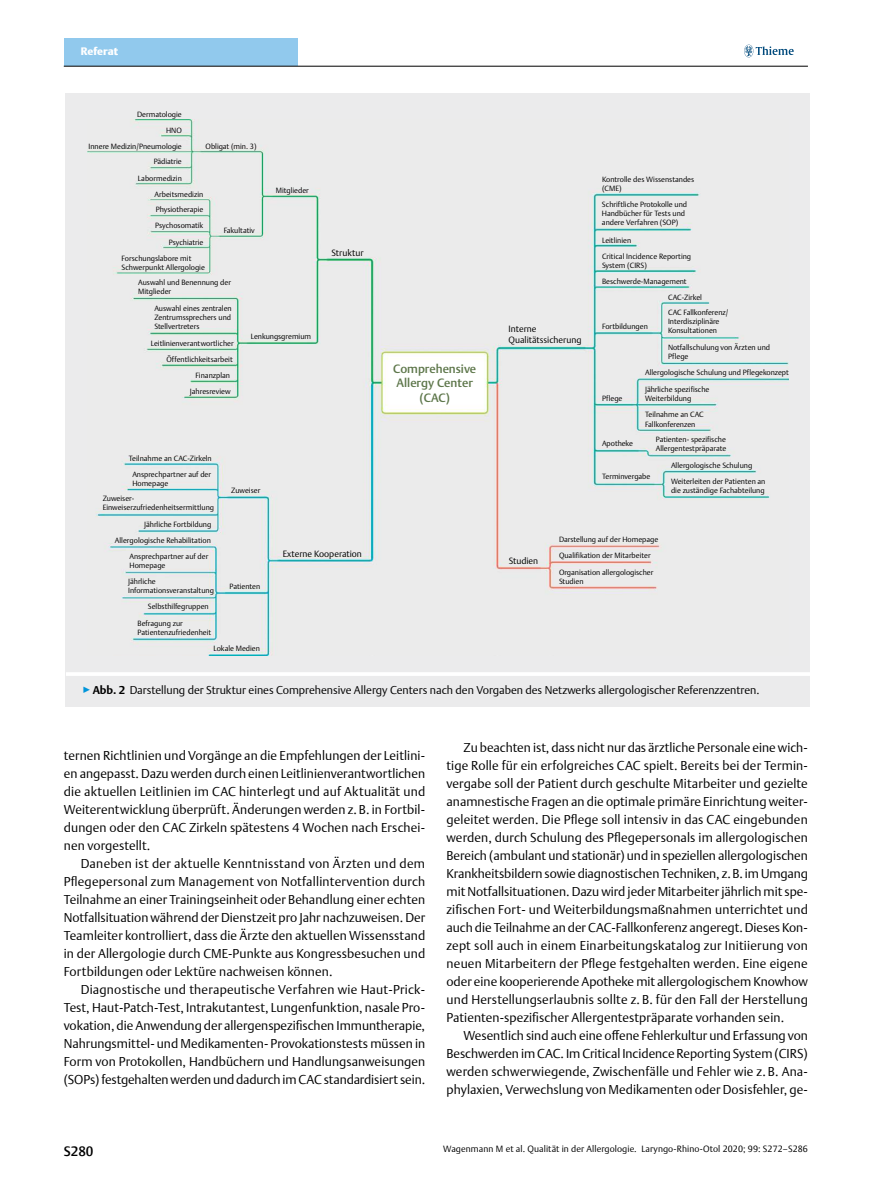
<style>
.page{position:relative;width:893px;height:1191px;background:#fff}
.page>*{position:absolute;margin:0;border:0;box-sizing:border-box;transform-origin:0 0}
.t1{font:500 13.5px "Thieme Argo 2011";color:#000}
.t2{font:300 12.75px/18px "Thieme Argo 2011";letter-spacing:.005em;color:#000;text-align:justify}
.t3{font:500 12px/14.4px "Thieme Argo 2011";color:#5d764a;text-align:center}
.t4{font:300 11.25px "Thieme Argo 2011";color:#000}
.t5{font:900 10.8px "Thieme Argo 2011";letter-spacing:.005em;color:#fff}
.t6{font:300 9px/10.8px "Thieme Argo 2011";letter-spacing:.005em;color:#000}
.t7{font:300 7.5px/9px "Thieme Argo 2011";color:#000}
.s1{color:#0095da}
.s2{font-weight:700}
</style>
<div class="page">
<div style="left:64px;top:38px;width:234px;height:28px;background:#91c9ed"></div>
<svg style="left:744px;top:45px;width:50px;height:12px"></svg>
<hr style="left:64px;top:66px;width:744px;height:1px;background:#000">
<div style="left:66px;top:94px;width:744px;height:578px;background:#ebebec"></div>
<img style="left:87px;top:119px;width:702px;height:536px">
<div style="left:66px;top:672px;width:744px;height:35px;background:#ebebec"></div>
<hr style="left:66px;top:672px;width:744px;height:4px;background:#fff">
<p class="t5" style="left:81px;top:44px;width:39px">Referat</p>
<p class="t7" style="left:137px;top:110px;width:46px">Dermatologie</p>
<p class="t7" style="left:89px;top:141px;width:95px">Innere Medizin/Pneumologie</p>
<p class="t7" style="left:206px;top:141px;width:53px">Obligat (min. 3)</p>
<p class="t7" style="left:166px;top:126px;width:17px">HNO</p>
<p class="t7" style="left:154px;top:157px;width:30px">Pädiatrie</p>
<p class="t7" style="left:155px;top:170px;width:50px;line-height:15.6px;text-indent:-17px">Labormedizin<br>Arbeitsmedizin<br>Physiotherapie</p>
<p class="t7" style="left:155px;top:221px;width:50px">Psychosomatik</p>
<p class="t7" style="left:122px;top:234px;width:83px;line-height:16px;text-indent:47px">Psychiatrie<br>Forschungslabore mit</p>
<p class="t7" style="left:138px;top:259px;width:94px;line-height:15.1px;text-indent:-17px">Schwerpunkt Allergologie<br>Auswahl und Benennung der</p>
<p class="t7" style="left:138px;top:286px;width:35px">Mitglieder</p>
<p class="t7" style="left:154px;top:304px;width:79px;text-align:justify">Auswahl eines zentralen Zentrumssprechers und Stellvertreters</p>
<p class="t7" style="left:151px;top:339px;width:84px">Leitlinienverantwortlicher</p>
<p class="t7" style="left:167px;top:355px;width:68px">Öffentlichkeitsarbeit</p>
<p class="t7" style="left:195px;top:371px;width:36px">Finanzplan</p>
<p class="t7" style="left:190px;top:386px;width:42px">Jahresreview</p>
<p class="t7" style="left:276px;top:185px;width:35px">Mitglieder</p>
<p class="t7" style="left:224px;top:226px;width:33px">Fakultativ</p>
<p class="t7" style="left:251px;top:332px;width:62px">Lenkungsgremium</p>
<p class="t6" style="left:332px;top:247px;width:33px">Struktur</p>
<p class="t7" style="left:129px;top:450px;width:84px;line-height:16.2px;text-align:center">Teilnahme an CAC-Zirkeln<br>Ansprechpartner auf der</p>
<p class="t7" style="left:132px;top:478px;width:37px">Homepage</p>
<p class="t7" style="left:231px;top:486px;width:31px">Zuweiser</p>
<p class="t7" style="left:103px;top:494px;width:113px">Zuweiser-<br>Einweiserzufriedenheitsermittlung</p>
<p class="t7" style="left:144px;top:519px;width:69px">Jährliche Fortbildung</p>
<p class="t7" style="left:130px;top:532px;width:83px;line-height:16.4px;text-indent:-15px">Allergologische Rehabilitation<br>Ansprechpartner auf der</p>
<p class="t7" style="left:128px;top:557px;width:39px;line-height:15.8px">Homepage<br>Jährliche</p>
<p class="t7" style="left:148px;top:582px;width:67px;line-height:15.8px;text-indent:-20px">Informationsveranstaltung<br>Selbsthilfegruppen</p>
<p class="t7" style="left:138px;top:618px;width:75px">Befragung zur<br>Patientenzufriedenheit</p>
<p class="t7" style="left:229px;top:581px;width:32px">Patienten</p>
<p class="t7" style="left:214px;top:644px;width:48px">Lokale Medien</p>
<p class="t6" style="left:283px;top:548px;width:81px">Externe Kooperation</p>
<p class="t3" style="left:393px;top:361px;width:84px">Comprehensive<br>Allergy Center (CAC)</p>
<p class="t7" style="left:602px;top:175px;width:94px">Kontrolle des Wissenstandes (CME)</p>
<p class="t6" style="left:508px;top:323px;width:74px">Interne<br>Qualitätssicherung</p>
<p class="t7" style="left:602px;top:200px;width:87px">Schriftliche Protokolle und<br>Handbücher für Tests und andere Verfahren (SOP)</p>
<p class="t7" style="left:602px;top:232px;width:91px;line-height:15.9px">Leitlinien<br>Critical Incidence Reporting</p>
<p class="t7" style="left:602px;top:257px;width:86px;line-height:15.6px">System (CIRS)<br>Beschwerde-Management</p>
<p class="t7" style="left:602px;top:322px;width:47px">Fortbildungen</p>
<p class="t7" style="left:668px;top:290px;width:62px;line-height:15.3px">CAC-Zirkel<br>CAC Fallkonferenz/</p>
<p class="t7" style="left:668px;top:317px;width:53px">Interdisziplinäre<br>Konsultationen</p>
<p class="t7" style="left:668px;top:343px;width:104px">Notfallschulung von Ärzten und<br>Pflege</p>
<p class="t7" style="left:645px;top:364px;width:145px;line-height:16.2px">Allergologische Schulung und Pflegekonzept<br>Jährliche spezifische</p>
<p class="t7" style="left:645px;top:393px;width:48px">Weiterbildung</p>
<p class="t7" style="left:645px;top:410px;width:60px">Teilnahme an CAC<br>Fallkonferenzen</p>
<p class="t7" style="left:656px;top:435px;width:72px">Patienten- spezifische<br>Allergentestpräparate</p>
<p class="t7" style="left:671px;top:457px;width:96px;line-height:16.2px">Allergologische Schulung<br>Weiterleiten der Patienten an</p>
<p class="t7" style="left:671px;top:486px;width:95px">die zuständige Fachabteilung</p>
<p class="t7" style="left:602px;top:394px;width:22px">Pflege</p>
<p class="t7" style="left:602px;top:439px;width:33px">Apotheke</p>
<p class="t7" style="left:602px;top:472px;width:50px">Terminvergabe</p>
<p class="t6" style="left:509px;top:555px;width:31px">Studien</p>
<p class="t7" style="left:559px;top:531px;width:101px;line-height:16px">Darstellung auf der Homepage<br>Qualifikation der Mitarbeiter</p>
<p class="t7" style="left:559px;top:568px;width:96px">Organisation allergologischer<br>Studien</p>
<p class="t4" style="left:83px;top:682px;width:678px"><span class="s1">▶</span><span class="s2">Abb. 2</span> Darstellung der Struktur eines Comprehensive Allergy Centers nach den Vorgaben des Netzwerks allergologischer Referenzzentren.</p>
<p class="t2" style="left:64px;top:746px;width:363px">ternen Richtlinien und Vorgänge an die Empfehlungen der Leitlini&shy;en angepasst. Dazu werden durch einen Leitlinienverantwortlichen die aktuellen Leitlinien im CAC hinterlegt und auf Aktualität und Weiterentwicklung überprüft. Änderungen werden z. B. in Fortbil&shy;dungen oder den CAC Zirkeln spätestens 4 Wochen nach Erschei&shy;nen vorgestellt.</p>
<p class="t2" style="left:64px;top:854px;width:363px;text-indent:17px">Daneben ist der aktuelle Kenntnisstand von Ärzten und dem Pflegepersonal zum Management von Notfallintervention durch Teilnahme an einer Trainingseinheit oder Behandlung einer echten Notfallsituation während der Dienstzeit pro Jahr nachzuweisen. Der Teamleiter kontrolliert, dass die Ärzte den aktuellen Wissensstand in der Allergologie durch CME-Punkte aus Kongressbesuchen und Fortbildungen oder Lektüre nachweisen können.</p>
<p class="t2" style="left:64px;top:980px;width:363px;text-indent:17px">Diagnostische und therapeutische Verfahren wie Haut-Prick-Test, Haut-Patch-Test, Intrakutantest, Lungenfunktion, nasale Pro&shy;vokation, die Anwendung der allergenspezifischen Immuntherapie, Nahrungsmittel- und Medikamenten- Provokationstests müssen in Form von Protokollen, Handbüchern und Handlungsanweisungen (SOPs) festgehalten werden und dadurch im CAC standardisiert sein.</p>
<p class="t2" style="left:446px;top:738px;width:363px;text-indent:17px">Zu beachten ist, dass nicht nur das ärztliche Personale eine wich&shy;tige Rolle für ein erfolgreiches CAC spielt. Bereits bei der Termin&shy;vergabe soll der Patient durch geschulte Mitarbeiter und gezielte anamnestische Fragen an die optimale primäre Einrichtung weiter&shy;geleitet werden. Die Pflege soll intensiv in das CAC eingebunden werden, durch Schulung des Pflegepersonals im allergologischen Bereich (ambulant und stationär) und in speziellen allergologischen Krankheitsbildern sowie diagnostischen Techniken, z.B. im Umgang mit Notfallsituationen. Dazu wird jeder Mitarbeiter jährlich mit spe&shy;zifischen Fort- und Weiterbildungsmaßnahmen unterrichtet und auch die Teilnahme an der CAC-Fallkonferenz angeregt. Dieses Kon&shy;zept soll auch in einem Einarbeitungskatalog zur Initiierung von neuen Mitarbeitern der Pflege festgehalten werden. Eine eigene oder eine kooperierende Apotheke mit allergologischem Knowhow und Herstellungserlaubnis sollte z. B. für den Fall der Herstellung Patienten-spezifischer Allergentestpräparate vorhanden sein.</p>
<p class="t2" style="left:446px;top:1026px;width:363px;text-indent:17px">Wesentlich sind auch eine offene Fehlerkultur und Erfassung von Beschwerden im CAC. Im Critical Incidence Reporting System (CIRS) werden schwerwiegende, Zwischenfälle und Fehler wie z. B. Ana&shy;phylaxien, Verwechslung von Medikamenten oder Dosisfehler, ge-</p>
<p class="t1" style="left:64px;top:1142px;width:31px">S280</p>
<p class="t6" style="left:443px;top:1143px;width:366px">Wagenmann M et al. Qualität in der Allergologie. Laryngo-Rhino-Otol 2020; 99: S272–S286</p>
</div>
